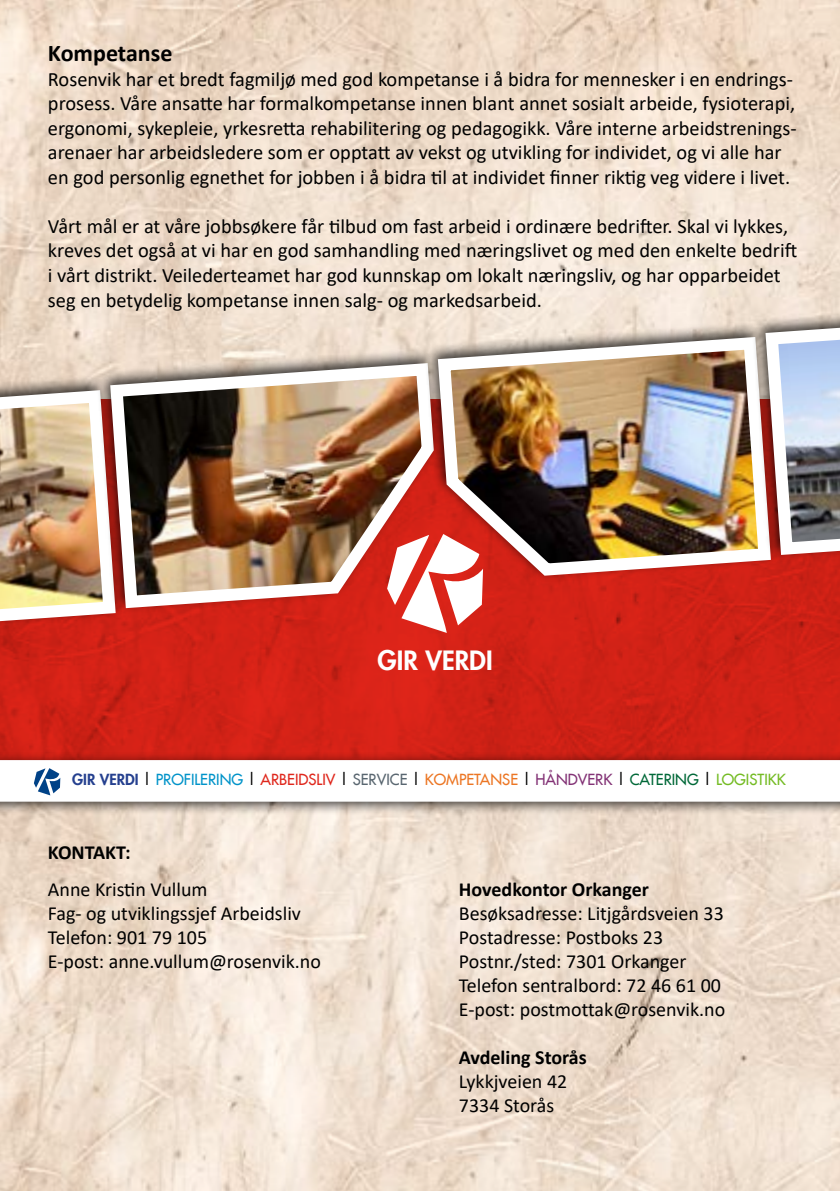
<style>
.page{position:relative;width:840px;height:1191px;background:#fff}
.page>*{position:absolute;margin:0;border:0;box-sizing:border-box;transform-origin:0 0}
.t1{font:800 26px "Futura LT";color:#fff}
.t2{font:700 24px "Calibri";color:#000}
.t3{font:20.4px/24.4px "Calibri";color:#000}
.t4{font:20px/24px "Calibri";color:#000}
.t5{font:700 20px "Calibri";color:#000}
.t6{font:15px "Futura LT";color:#0093c9}
.s1{font-weight:800;color:#25408f}
.s2{color:#000}
.s3{color:#df271c}
.s4{color:#596670}
.s5{color:#ec7624}
.s6{color:#833376}
.s7{color:#006838}
.s8{color:#74bb23}
</style>
<div class="page">
<img style="left:0;top:0;width:839px;height:1191px">
<div style="left:0;top:399px;width:839px;height:362px;background:#d22216"></div>
<div style="left:0;top:752px;width:839px;height:62px;background:#000;opacity:.75"></div>
<svg style="left:0;top:760px;width:839px;height:41px"></svg>
<div style="left:0;top:375px;width:123px;height:266px;background:#000;opacity:.75"></div>
<img style="left:0;top:384px;width:122px;height:257px">
<div style="left:97px;top:348px;width:344px;height:266px;background:#000;opacity:.75"></div>
<img style="left:104px;top:357px;width:320px;height:257px">
<div style="left:424px;top:321px;width:354px;height:260px;background:#000;opacity:.75"></div>
<img style="left:431px;top:330px;width:345px;height:252px">
<div style="left:751px;top:295px;width:88px;height:266px;background:#000;opacity:.75"></div>
<svg style="left:758px;top:304px;width:81px;height:257px;background:#b5abb1"></svg>
<svg style="left:387px;top:534px;width:96px;height:99px"></svg>
<p class="t2" style="left:48px;top:36px;width:126px">Kompetanse</p>
<p class="t3" style="left:48px;top:66px;width:749px">Rosenvik har et bredt fagmiljø med god kompetanse i å bidra for mennesker i en endrings&shy;prosess. Våre ansatte har formalkompetanse innen blant annet sosialt arbeide, fysioterapi, ergonomi, sykepleie, yrkesretta rehabilitering og pedagogikk. Våre interne arbeidstrenings&shy;arenaer har arbeidsledere som er opptatt av vekst og utvikling for individet, og vi alle har en god personlig egnethet for jobben i å bidra til at individet finner riktig veg videre i livet.</p>
<p class="t3" style="left:48px;top:213px;width:750px">Vårt mål er at våre jobbsøkere får tilbud om fast arbeid i ordinære bedrifter. Skal vi lykkes, kreves det også at vi har en god samhandling med næringslivet og med den enkelte bedrift i vårt distrikt. Veilederteamet har god kunnskap om lokalt næringsliv, og har opparbeidet seg en betydelig kompetanse innen salg- og markedsarbeid.</p>
<p class="t1" style="left:377px;top:643px;width:117px">GIR VERDI</p>
<p class="t6" style="left:72px;top:770px;width:714px"><span class="s1">GIR VERDI</span> <span class="s2">|</span> PROFILERING <span class="s2">|</span> <span class="s3">ARBEIDSLIV</span> <span class="s2">|</span> <span class="s4">SERVICE</span> <span class="s2">|</span> <span class="s5">KOMPETANSE</span> <span class="s2">|</span> <span class="s6">HÅNDVERK</span> <span class="s2">|</span> <span class="s7">CATERING</span> <span class="s2">|</span> <span class="s8">LOGISTIKK</span></p>
<p class="t5" style="left:48px;top:838px;width:84px">KONTAKT:</p>
<p class="t4" style="left:48px;top:876px;width:274px">Anne Kristin Vullum<br>Fag- og utviklingssjef Arbeidsliv<br>Telefon: 901 79 105<br>E-post: anne.vullum@rosenvik.no</p>
<p class="t5" style="left:458px;top:874px;width:191px">Hovedkontor Orkanger</p>
<p class="t4" style="left:458px;top:900px;width:268px">Besøksadresse: Litjgårdsveien 33<br>Postadresse: Postboks 23<br>Postnr./sted: 7301 Orkanger<br>Telefon sentralbord: 72 46 61 00<br>E-post: postmottak@rosenvik.no</p>
<p class="t5" style="left:458px;top:1042px;width:129px">Avdeling Storås</p>
<p class="t4" style="left:458px;top:1068px;width:110px">Lykkjveien 42<br>7334 Storås</p>
</div>
